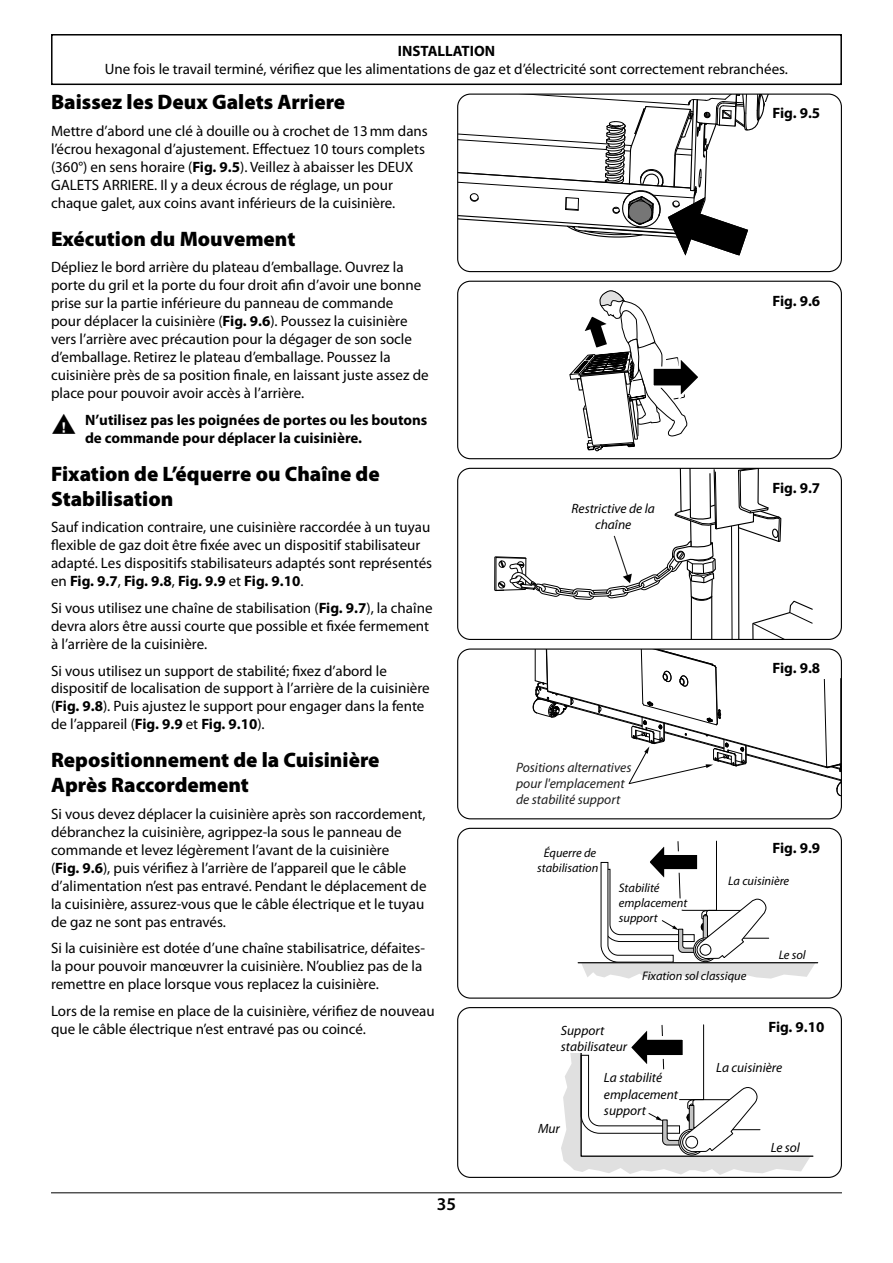
<style>
.page{position:relative;width:893px;height:1263px;background:#fff}
.page>*{position:absolute;margin:0;border:0;box-sizing:border-box;transform-origin:0 0}
.Heading_2{font:900 21px/25.2px "Myriad Pro";color:#000}
.Heading_3{font:900 21px "Myriad Pro";color:#000}
.t1{font:600 18px "Myriad Pro";color:#000}
.Body{font:15px/18px "Myriad Pro";color:#000}
.t2{font:700 15px/18px "Myriad Pro";color:#000}
.t3{font:italic 13.65px/16.4px "Myriad Pro";color:#202020}
.Body_centre{font:italic 13.5px/16.2px "Myriad Pro";color:#000}
.t4{font:13.5px "Myriad Pro";color:#000}
.t5{font:italic 12.45px/15px "Myriad Pro";color:#000;text-align:center}
.s1{font-weight:700}
</style>
<div class="page">
<div style="left:51px;top:34px;width:791px;height:51px;border:2px solid #000"></div>
<hr style="left:51px;top:1192px;width:791px;height:1px;background:#000">
<hr style="left:578px;top:962px;width:240px;height:1px;background:#000">
<svg style="left:581px;top:840px;width:235px;height:140px"></svg>
<div style="left:457px;top:828px;width:385px;height:171px;border:1px solid #000;border-radius:13px"></div>
<svg style="left:532px;top:650px;width:308px;height:146px"></svg>
<div style="left:457px;top:648px;width:385px;height:171px;border:1px solid #000;border-radius:13px"></div>
<svg style="left:458px;top:94px;width:378px;height:162px"></svg>
<div style="left:457px;top:94px;width:385px;height:178px;border:1px solid #000;border-radius:13px"></div>
<svg style="left:569px;top:290px;width:129px;height:162px"></svg>
<div style="left:457px;top:281px;width:385px;height:178px;border:1px solid #000;border-radius:13px"></div>
<svg style="left:561px;top:1024px;width:253px;height:151px"></svg>
<div style="left:558px;top:1023px;width:71px;height:29px;background:#fff"></div>
<div style="left:457px;top:1007px;width:385px;height:171px;border:1px solid #000;border-radius:13px"></div>
<svg style="left:494px;top:470px;width:319px;height:168px"></svg>
<div style="left:457px;top:468px;width:385px;height:172px;border:1px solid #000;border-radius:13px"></div>
<div style="left:765px;top:102px;width:68px;height:21px;background:#fff"></div>
<div style="left:765px;top:476px;width:68px;height:21px;background:#fff"></div>
<div style="left:765px;top:657px;width:68px;height:21px;background:#fff"></div>
<div style="left:765px;top:836px;width:68px;height:21px;background:#fff"></div>
<div style="left:765px;top:1015px;width:68px;height:22px;background:#fff"></div>
<div style="left:562px;top:503px;width:102px;height:30px;background:#fff"></div>
<p class="t2" style="left:398px;top:42px;width:99px">INSTALLATION</p>
<p class="Body" style="left:105px;top:60px;width:685px">Une fois le travail terminé, vérifiez que les alimentations de gaz et d’électricité sont correctement rebranchées.</p>
<p class="Heading_3" style="left:51px;top:90px;width:296px">Baissez les Deux Galets Arriere</p>
<p class="Body" style="left:51px;top:122px;width:378px">Mettre d’abord une clé à douille ou à crochet de 13mm dans l’écrou hexagonal d’ajustement. Effectuez 10 tours complets (360°) en sens horaire (<span class="s1">Fig. 9.5</span>). Veillez à abaisser les DEUX GALETS ARRIERE. Il y a deux écrous de réglage, un pour chaque galet, aux coins avant inférieurs de la cuisinière.</p>
<p class="Heading_2" style="left:51px;top:226px;width:246px">Exécution du Mouvement</p>
<p class="Body" style="left:51px;top:258px;width:379px">Dépliez le bord arrière du plateau d’emballage. Ouvrez la porte du gril et la porte du four droit afin d’avoir une bonne prise sur la partie inférieure du panneau de commande<br>pour déplacer la cuisinière (<span class="s1">Fig. 9.6</span>). Poussez la cuisinière vers l’arrière avec précaution pour la dégager de son socle d’emballage. Retirez le plateau d’emballage. Poussez la cuisinière près de sa position finale, en laissant juste assez de place pour pouvoir avoir accès à l’arrière.</p>
<p class="t2" style="left:85px;top:410px;width:344px;text-indent:-34px">■ N’utilisez pas les poignées de portes ou les boutons de commande pour déplacer la cuisinière.</p>
<p class="Heading_2" style="left:51px;top:461px;width:330px">Fixation de L’équerre ou Chaîne de<br>Stabilisation</p>
<p class="Body" style="left:51px;top:518px;width:383px">Sauf indication contraire, une cuisinière raccordée à un tuyau flexible de gaz doit être fixée avec un dispositif stabilisateur adapté. Les dispositifs stabilisateurs adaptés sont représentés en <span class="s1">Fig. 9.7</span>, <span class="s1">Fig. 9.8</span>, <span class="s1">Fig. 9.9</span> et <span class="s1">Fig. 9.10</span>.</p>
<p class="Body" style="left:51px;top:599px;width:383px">Si vous utilisez une chaîne de stabilisation (<span class="s1">Fig. 9.7</span>), la chaîne devra alors être aussi courte que possible et fixée fermement à l’arrière de la cuisinière.</p>
<p class="Body" style="left:51px;top:661px;width:380px">Si vous utilisez un support de stabilité; fixez d’abord le dispositif de localisation de support à l’arrière de la cuisinière (<span class="s1">Fig. 9.8</span>). Puis ajustez le support pour engager dans la fente de l’appareil (<span class="s1">Fig. 9.9</span> et <span class="s1">Fig. 9.10</span>).</p>
<p class="Heading_2" style="left:51px;top:748px;width:330px">Repositionnement de la Cuisinière<br>Après Raccordement</p>
<p class="Body" style="left:51px;top:805px;width:377px">Si vous devez déplacer la cuisinière après son raccordement, débranchez la cuisinière, agrippez-la sous le panneau de commande et levez légèrement l’avant de la cuisinière<br>(<span class="s1">Fig. 9.6</span>), puis vérifiez à l’arrière de l’appareil que le câble d’alimentation n’est pas entravé. Pendant le déplacement de la cuisinière, assurez-vous que le câble électrique et le tuyau de gaz ne sont pas entravés.</p>
<p class="Body" style="left:51px;top:939px;width:375px">Si la cuisinière est dotée d’une chaîne stabilisatrice, défaites&shy;la pour pouvoir manœuvrer la cuisinière. N’oubliez pas de la remettre en place lorsque vous replacez la cuisinière.</p>
<p class="Body" style="left:51px;top:1002px;width:385px">Lors de la remise en place de la cuisinière, vérifiez de nouveau que le câble électrique n’est entravé pas ou coincé.</p>
<p class="t1" style="left:437px;top:1193px;width:21px">35</p>
<p class="t2" style="left:772px;top:104px;width:49px">Fig. 9.5</p>
<p class="t2" style="left:772px;top:291px;width:49px">Fig. 9.6</p>
<p class="Body_centre" style="left:571px;top:500px;width:85px;text-align:center">Restrictive de la chaîne</p>
<p class="t4" style="left:569px;top:515px;width:81px">Stability chain</p>
<p class="t2" style="left:772px;top:478px;width:49px">Fig. 9.7</p>
<p class="t3" style="left:516px;top:759px;width:117px">Positions alternatives pour l'emplacement de stabilité support</p>
<p class="t5" style="left:537px;top:845px;width:63px">Équerre de stabilisation</p>
<p class="t5" style="left:619px;top:880px;width:70px;text-align:left">Stabilité emplacement support</p>
<p class="t2" style="left:772px;top:659px;width:49px">Fig. 9.8</p>
<p class="t2" style="left:772px;top:838px;width:49px">Fig. 9.9</p>
<p class="t5" style="left:728px;top:873px;width:63px">La cuisinière</p>
<p class="t5" style="left:779px;top:947px;width:29px">Le sol</p>
<p class="t5" style="left:642px;top:968px;width:106px">Fixation sol classique</p>
<p class="Body_centre" style="left:561px;top:1022px;width:68px">Support stabilisateur</p>
<p class="t2" style="left:768px;top:1017px;width:58px">Fig. 9.10</p>
<p class="Body_centre" style="left:538px;top:1120px;width:23px">Mur</p>
<p class="Body_centre" style="left:604px;top:1069px;width:76px">La stabilité emplacement support</p>
<p class="Body_centre" style="left:716px;top:1059px;width:67px">La cuisinière</p>
<p class="Body_centre" style="left:771px;top:1139px;width:31px">Le sol</p>
</div>
